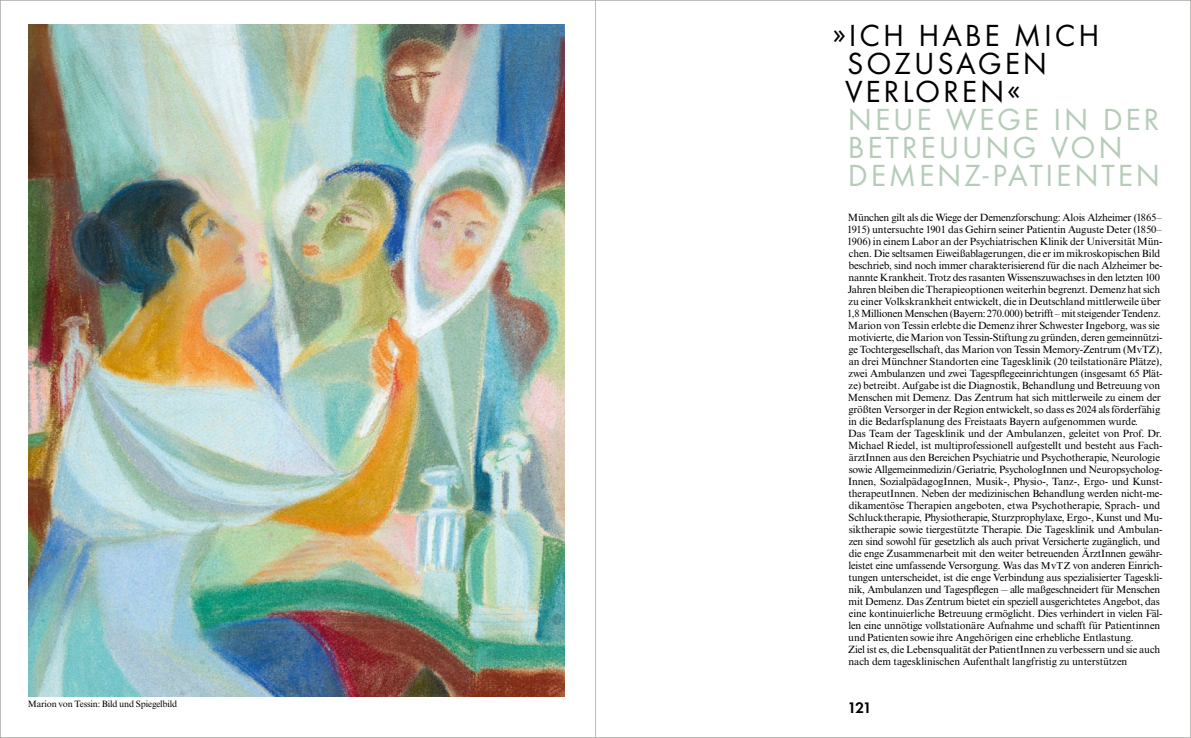
<style>
.page{position:relative;width:1191px;height:738px;background:#fff}
.page>*{position:absolute;margin:0;border:0;box-sizing:border-box;transform-origin:0 0}
.t1{font:28px/28px "Futura ND Book";letter-spacing:.1em;color:#b6ccb9}
.t2{font:28px/28px "Futura ND Book";letter-spacing:.1em;color:#000}
.t3{font:14px "Futura ND Demibold";color:#000}
.t4{font:10.5px/12px "Times NRMT Pro";letter-spacing:-.015em;color:#000}
.t5{font:9.2px "Times NRMT Pro";letter-spacing:-.015em;color:#000}
.s1{font-size:10px}
</style>
<div class="page">
<img style="left:28px;top:25px;width:536px;height:671px">
<hr style="left:595px;top:0;width:1px;height:737px;background:#bcbcbc">
<h1 class="t2" style="left:845px;top:22px;width:256px;text-indent:-13px">»ICH HABE MICH<br>SOZUSAGEN<br>VERLOREN«</h1>
<h1 class="t1" style="left:848px;top:106px;width:313px">NEUE WEGE IN DER<br>BETREUUNG VON<br>DEMENZ-PATIENTEN</h1>
<p class="t4" style="left:847px;top:211px;width:317px">München gilt als die Wiege der Demenzforschung: Alois Alzheimer (1865– 1915) untersuchte 1901 das Gehirn seiner Patientin Auguste Deter (1850– 1906) in einem Labor an der Psychiatrischen Klinik der Universität Mün&shy;chen. Die seltsamen Eiweißablagerungen, die er im mikroskopischen Bild beschrieb, sind noch immer charakterisierend für die nach Alzheimer be&shy;nannte Krankheit. Trotz des rasanten Wissenszuwachses in den letzten 100<br>Jahren bleiben die Therapieoptionen weiterhin begrenzt. Demenz hat sich zu einer Volkskrankheit entwickelt, die in Deutschland mittlerweile über 1,8 Millionen Menschen (Bayern: 270.000) betrifft – mit steigender Tendenz.<br>Marion von Tessin erlebte die Demenz ihrer Schwester Ingeborg, was sie motivierte, die Marion von Tessin-Stiftung zu gründen, deren gemeinnützi&shy;ge Tochtergesellschaft, das Marion von Tessin Memory-Zentrum (MvTZ), an drei Münchner Standorten eine Tagesklinik (20 teilstationäre Plätze), zwei Ambulanzen und zwei Tagespflegeeinrichtungen (insgesamt 65 Plät&shy;ze) betreibt. Aufgabe ist die Diagnostik, Behandlung und Betreuung von Menschen mit Demenz. Das Zentrum hat sich mittlerweile zu einem der größten Versorger in der Region entwickelt, so dass es 2024 als förderfähig in die Bedarfsplanung des Freistaats Bayern aufgenommen wurde.<br>Das Team der Tagesklinik und der Ambulanzen, geleitet von Prof. Dr.<br>Michael Riedel, ist multiprofessionell aufgestellt und besteht aus Fach&shy;ärztInnen aus den Bereichen Psychiatrie und Psychotherapie, Neurologie sowie Allgemeinmedizin/Geriatrie, PsychologInnen und Neuropsycholog-Innen, SozialpädagogInnen, Musik-, Physio-, Tanz-, Ergo- und Kunst&shy;therapeutInnen. Neben der medizinischen Behandlung werden nicht-me&shy;dikamentöse Therapien angeboten, etwa Psychotherapie, Sprach- und Schlucktherapie, Physiotherapie, Sturzprophylaxe, Ergo-, Kunst und Mu&shy;siktherapie sowie tiergestützte Therapie. Die Tagesklinik und Ambulan&shy;zen sind sowohl für gesetzlich als auch privat Versicherte zugänglich, und die enge Zusammenarbeit mit den weiter betreuenden ÄrztInnen gewähr&shy;leistet eine umfassende Versorgung. Was das <span class="s1">M</span>v<span class="s1">TZ</span> von anderen Einrich&shy;tungen unterscheidet, ist die enge Verbindung aus spezialisierter Tageskli&shy;nik, Ambulanzen und Tagespflegen – alle maßgeschneidert für Menschen mit Demenz. Das Zentrum bietet ein speziell ausgerichtetes Angebot, das eine kontinuierliche Betreuung ermöglicht. Dies verhindert in vielen Fäl&shy;len eine unnötige vollstationäre Aufnahme und schafft für Patientinnen und Patienten sowie ihre Angehörigen eine erhebliche Entlastung.<br>Ziel ist es, die Lebensqualität der PatientInnen zu verbessern und sie auch nach dem tagesklinischen Aufenthalt langfristig zu unterstützen</p>
<p class="t5" style="left:28px;top:697px;width:151px">Marion von Tessin: Bild und Spiegelbild</p>
<h2 class="t3" style="left:847px;top:698px;width:26px">121</h2>
</div>
